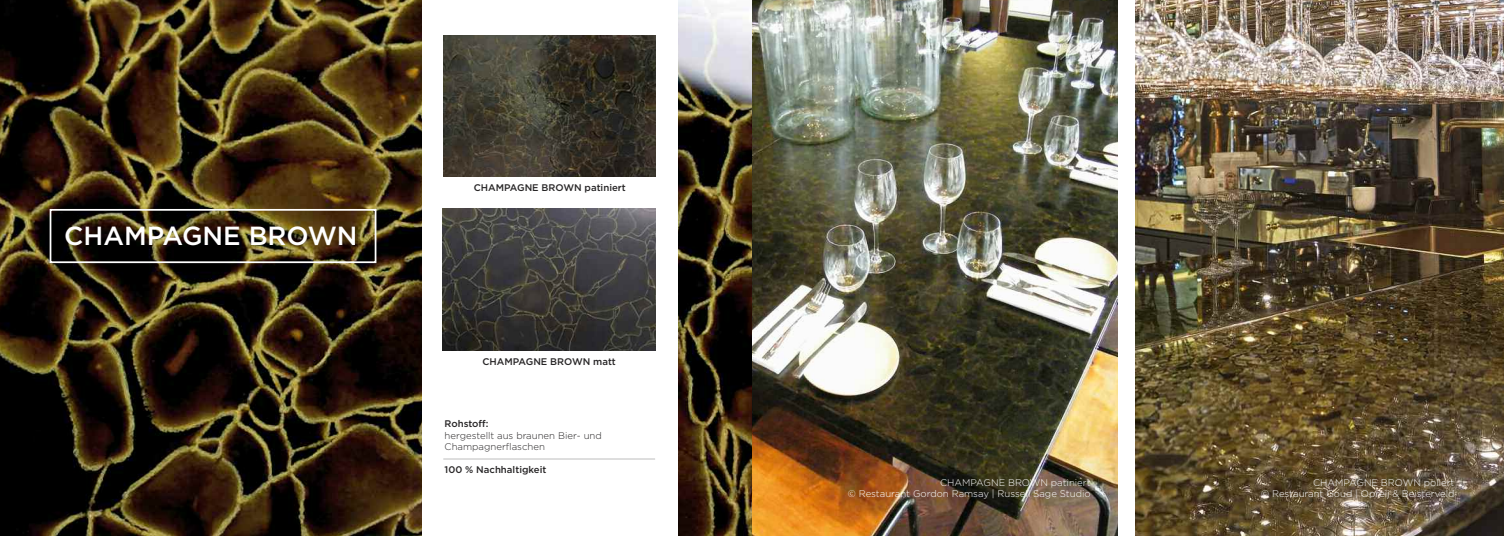
<style>
.page{position:relative;width:1504px;height:536px;background:#fff}
.page>*{position:absolute;margin:0;border:0;box-sizing:border-box;transform-origin:0 0}
.t1{font:500 26.16px "Gotham";color:#fff}
.t2{font:300 9.62px/11.5px "Gotham";color:#fff;text-align:right}
.t3{font:500 9.62px "Gotham";color:#272526}
.t4{font:300 9.62px/11.5px "Gotham";color:#272526}
</style>
<div class="page">
<img style="left:0;top:0;width:752px;height:536px">
<div style="left:50px;top:209px;width:326px;height:54px;border:2px solid #fff"></div>
<div style="left:422px;top:0;width:255px;height:536px;background:#fff"></div>
<img style="left:443px;top:209px;width:212px;height:141px">
<img style="left:443px;top:35px;width:212px;height:142px">
<hr style="left:443px;top:459px;width:212px;height:1px;background:#bebebe">
<img style="left:752px;top:0;width:365px;height:536px">
<img style="left:1135px;top:0;width:368px;height:536px">
<h1 class="t1" style="left:64px;top:227px;width:295px">CHAMPAGNE BROWN</h1>
<p class="t3" style="left:474px;top:184px;width:153px">CHAMPAGNE BROWN patiniert</p>
<p class="t3" style="left:482px;top:358px;width:135px">CHAMPAGNE BROWN matt</p>
<p class="t3" style="left:444px;top:420px;width:45px">Rohstoff:</p>
<p class="t4" style="left:444px;top:430px;width:159px">hergestellt aus braunen Bier- und<br>Champagnerflaschen</p>
<p class="t3" style="left:444px;top:466px;width:103px">100 % Nachhaltigkeit</p>
<p class="t2" style="left:847px;top:477px;width:244px">CHAMPAGNE BROWN patiniert<br>© Restaurant Gordon Ramsay | Russell Sage Studio</p>
<p class="t2" style="left:1260px;top:477px;width:195px">CHAMPAGNE BROWN poliert<br>© Restaurant Goud | Opreij &amp; Beisterveld</p>
</div>
